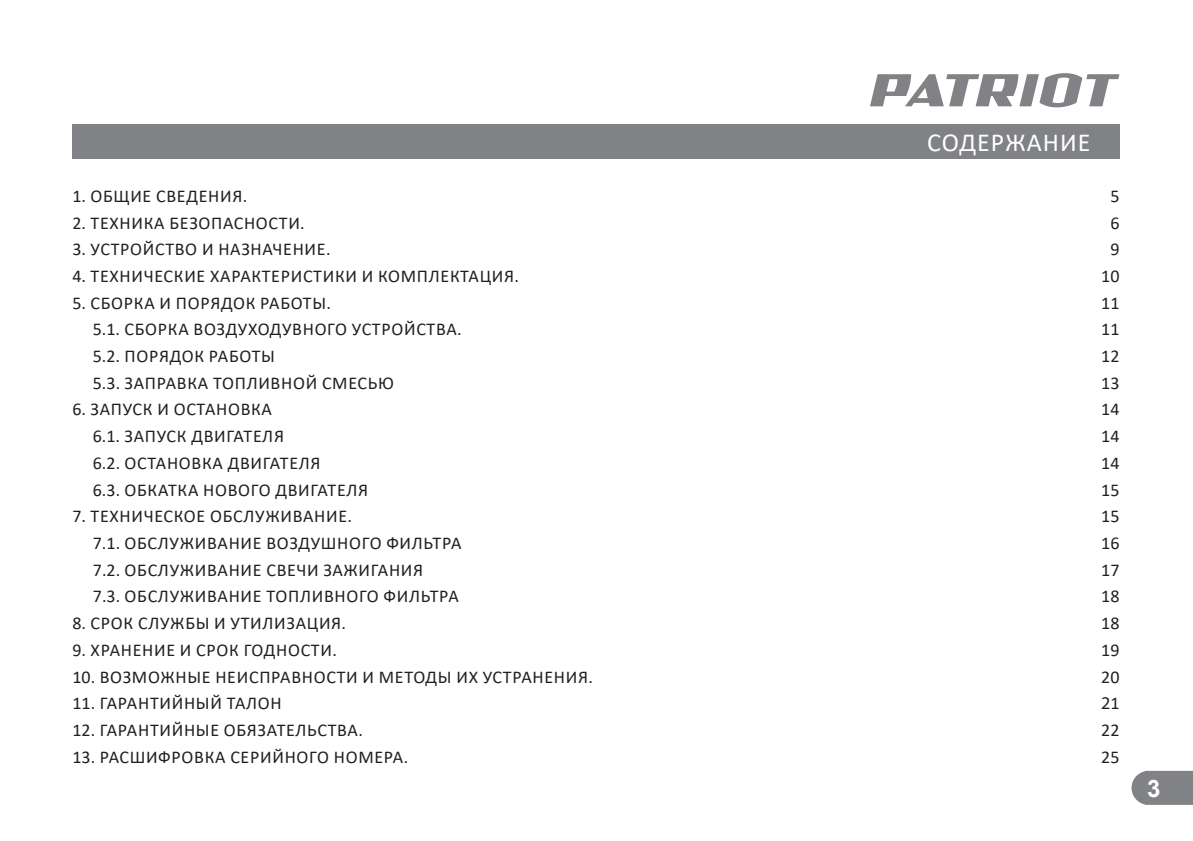
<style>
.page{position:relative;width:1193px;height:841px;background:#fff}
.page>*{position:absolute;margin:0;border:0;box-sizing:border-box;transform-origin:0 0}
.t1{font:26px "Calibri";letter-spacing:.04em;color:#fff}
.t2{font:700 24px "Arial";color:#fff}
.t3{font:18px "Calibri";letter-spacing:.04em;color:#231f20}
.t4{font:18px "Myriad Pro";color:#231f20}
.s1{font-family:"Calibri"}
</style>
<div class="page">
<svg style="left:1131px;top:770px;width:61px;height:34px;background:#8b8d8f"></svg>
<svg style="left:870px;top:73px;width:249px;height:34px"></svg>
<div style="left:72px;top:124px;width:1047px;height:34px;background:#808285"></div>
<h1 class="t1" style="left:927px;top:124px;width:165px">СОДЕРЖАНИЕ</h1>
<p class="t3" style="left:72px;top:183px;width:176px">1. ОБЩИЕ СВЕДЕНИЯ.</p>
<p class="t3" style="left:1110px;top:190px;width:11px">5</p>
<p class="t3" style="left:72px;top:210px;width:234px">2. ТЕХНИКА БЕЗОПАСНОСТИ.</p>
<p class="t3" style="left:1110px;top:217px;width:11px">6</p>
<p class="t3" style="left:72px;top:237px;width:259px">3. УСТРОЙСТВО И НАЗНАЧЕНИЕ.</p>
<p class="t3" style="left:1110px;top:244px;width:11px">9</p>
<p class="t3" style="left:72px;top:263px;width:448px">4. ТЕХНИЧЕСКИЕ ХАРАКТЕРИСТИКИ И КОМПЛЕКТАЦИЯ.</p>
<p class="t3" style="left:1101px;top:270px;width:20px">10</p>
<p class="t3" style="left:72px;top:290px;width:260px">5. СБОРКА И ПОРЯДОК РАБОТЫ.</p>
<p class="t3" style="left:1101px;top:297px;width:20px">11</p>
<p class="t3" style="left:93px;top:317px;width:370px">5.1. СБОРКА ВОЗДУХОДУВНОГО УСТРОЙСТВА.</p>
<p class="t3" style="left:1101px;top:324px;width:20px">11</p>
<p class="t3" style="left:93px;top:343px;width:183px">5.2. ПОРЯДОК РАБОТЫ</p>
<p class="t3" style="left:1101px;top:350px;width:20px">12</p>
<p class="t3" style="left:93px;top:370px;width:302px">5.3. ЗАПРАВКА ТОПЛИВНОЙ СМЕСЬЮ</p>
<p class="t3" style="left:1101px;top:377px;width:20px">13</p>
<p class="t3" style="left:72px;top:397px;width:201px">6. ЗАПУСК И ОСТАНОВКА</p>
<p class="t3" style="left:1101px;top:404px;width:20px">14</p>
<p class="t3" style="left:93px;top:423px;width:193px">6.1. ЗАПУСК ДВИГАТЕЛЯ</p>
<p class="t3" style="left:1101px;top:430px;width:20px">14</p>
<p class="t3" style="left:93px;top:450px;width:229px">6.2. ОСТАНОВКА ДВИГАТЕЛЯ</p>
<p class="t3" style="left:1101px;top:457px;width:20px">14</p>
<p class="t3" style="left:93px;top:477px;width:277px">6.3. ОБКАТКА НОВОГО ДВИГАТЕЛЯ</p>
<p class="t3" style="left:1101px;top:484px;width:20px">15</p>
<p class="t3" style="left:72px;top:504px;width:281px">7. ТЕХНИЧЕСКОЕ ОБСЛУЖИВАНИЕ.</p>
<p class="t3" style="left:1101px;top:511px;width:20px">15</p>
<p class="t3" style="left:93px;top:530px;width:370px">7.1. ОБСЛУЖИВАНИЕ ВОЗДУШНОГО ФИЛЬТРА</p>
<p class="t3" style="left:1101px;top:537px;width:20px">16</p>
<p class="t3" style="left:93px;top:557px;width:332px">7.2. ОБСЛУЖИВАНИЕ СВЕЧИ ЗАЖИГАНИЯ</p>
<p class="t3" style="left:1101px;top:564px;width:20px">17</p>
<p class="t3" style="left:93px;top:584px;width:367px">7.3. ОБСЛУЖИВАНИЕ ТОПЛИВНОГО ФИЛЬТРА</p>
<p class="t3" style="left:1101px;top:591px;width:20px">18</p>
<p class="t3" style="left:72px;top:610px;width:275px">8. СРОК СЛУЖБЫ И УТИЛИЗАЦИЯ.</p>
<p class="t3" style="left:1101px;top:617px;width:20px">18</p>
<p class="t3" style="left:72px;top:637px;width:266px">9. ХРАНЕНИЕ И СРОК ГОДНОСТИ.</p>
<p class="t3" style="left:1101px;top:644px;width:20px">19</p>
<p class="t3" style="left:72px;top:664px;width:522px">10. ВОЗМОЖНЫЕ НЕИСПРАВНОСТИ И МЕТОДЫ ИХ УСТРАНЕНИЯ.</p>
<p class="t3" style="left:1101px;top:671px;width:20px">20</p>
<p class="t3" style="left:72px;top:690px;width:211px">11. ГАРАНТИЙНЫЙ ТАЛОН</p>
<p class="t4" style="left:1101px;top:692px;width:20px">2<span class="s1">1</span></p>
<p class="t3" style="left:72px;top:717px;width:292px">12. ГАРАНТИЙНЫЕ ОБЯЗАТЕЛЬСТВА.</p>
<p class="t3" style="left:1101px;top:724px;width:20px">22</p>
<p class="t3" style="left:72px;top:744px;width:337px">13. РАСШИФРОВКА СЕРИЙНОГО НОМЕРА.</p>
<p class="t3" style="left:1101px;top:751px;width:20px">25</p>
<h2 class="t2" style="left:1147px;top:774px;width:15px">3</h2>
</div>
